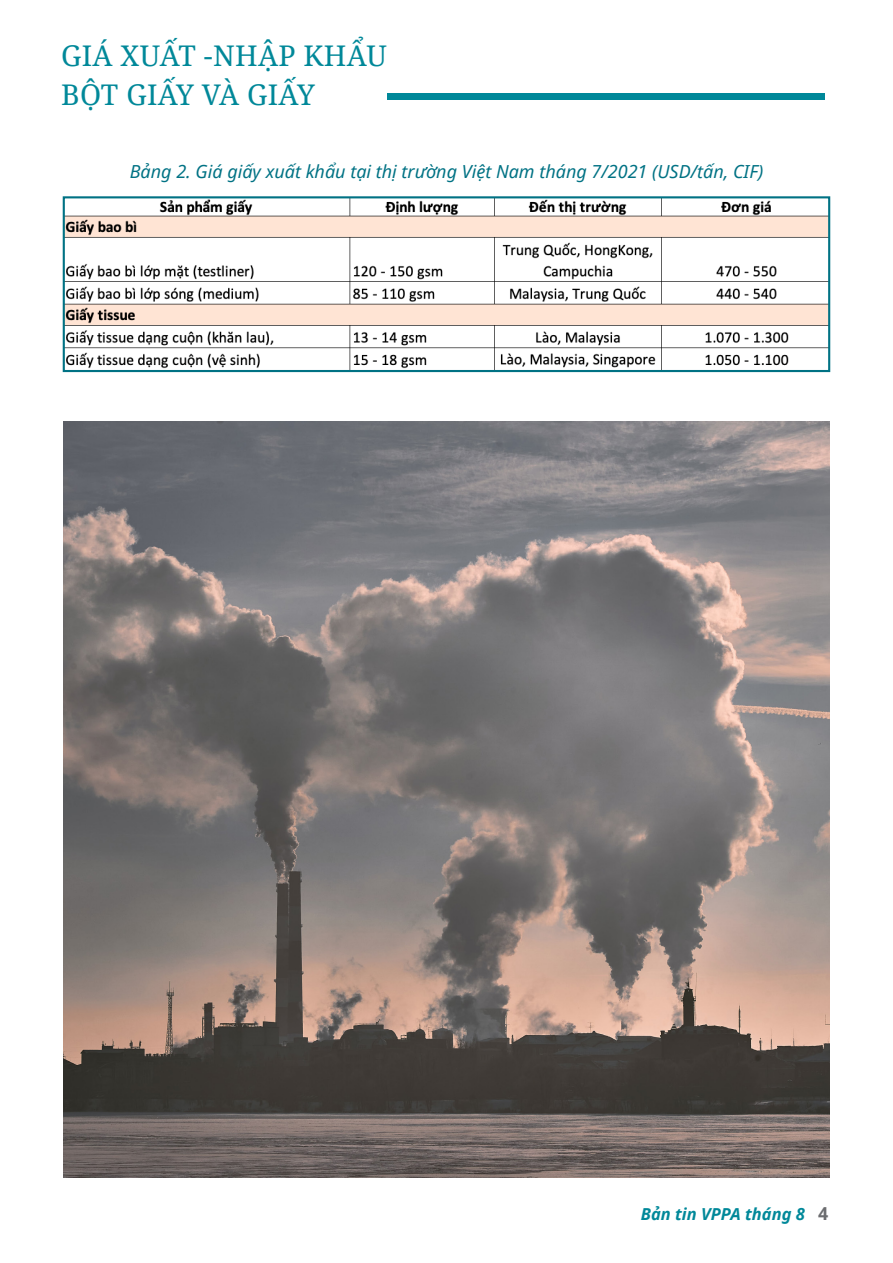
<style>
.page{position:relative;width:893px;height:1263px;background:#fff}
.page>*{position:absolute;margin:0;border:0;box-sizing:border-box;transform-origin:0 0}
.t1{font:28.5px/39px "Noto Serif";letter-spacing:.01em;color:#089}
.t2{font:italic 18px "Noto Sans";color:#007284}
.t3{font:italic 700 16.5px "Noto Sans";color:#089}
.s1{font-style:normal;font-size:18px;color:#6c6d70}
</style>
<div class="page">
<div style="left:387px;top:94px;width:437px;height:6px;background:#089"></div>
<img style="left:66px;top:199px;width:761px;height:170px">
<div style="left:63px;top:196px;width:767px;height:176px;border:2px solid #007284"></div>
<img style="left:64px;top:421px;width:765px;height:757px">
<h1 class="t1" style="left:61px;top:35px;width:327px">GIÁ XUẤT -NHẬP KHẨU<br>BỘT GIẤY VÀ GIẤY</h1>
<p class="t2" style="left:130px;top:159px;width:635px">Bảng 2. Giá giấy xuất khẩu tại thị trường Việt Nam tháng 7/2021 (USD/tấn, CIF)</p>
<p class="t3" style="left:641px;top:1202px;width:189px">Bản tin VPPA tháng 8 <span class="s1">4</span></p>
</div>
